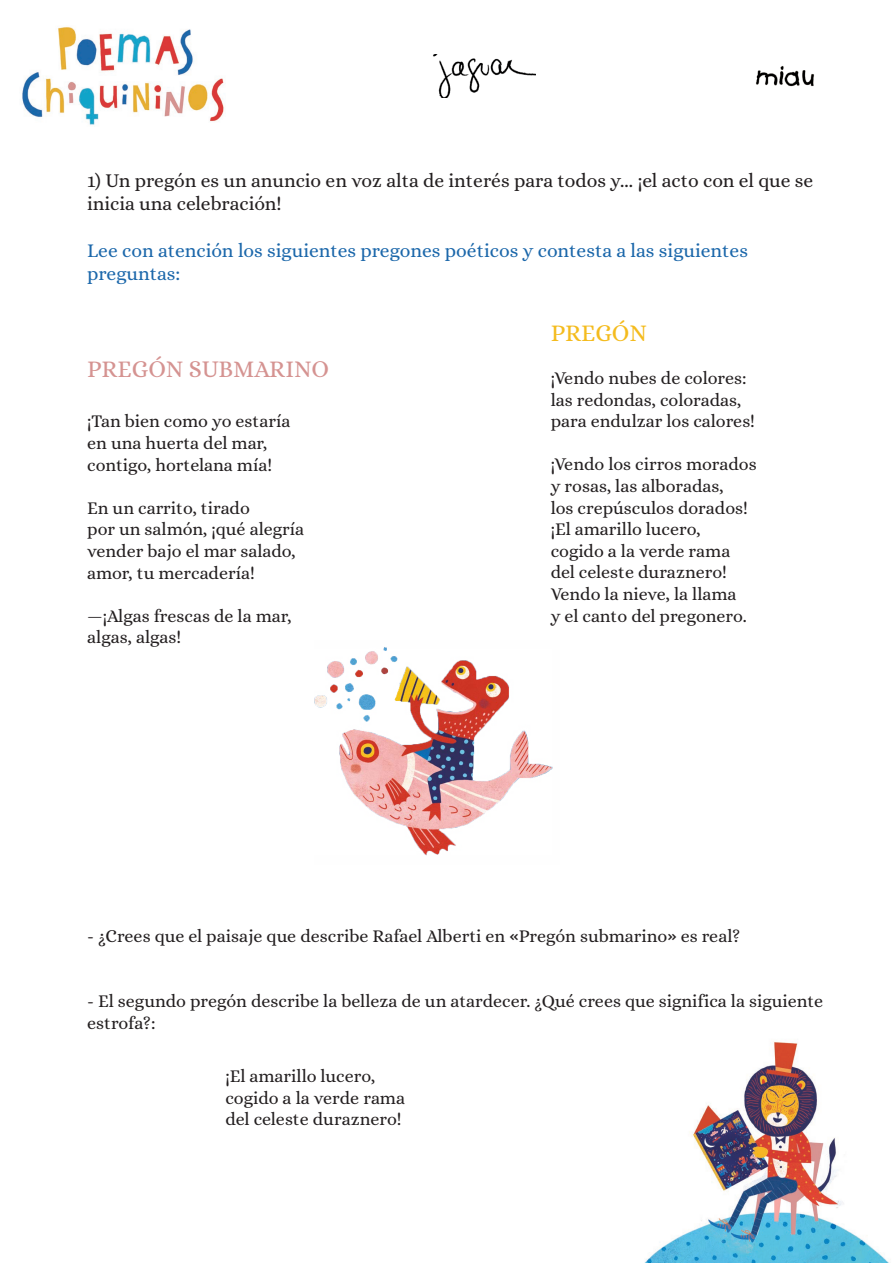
<style>
.page{position:relative;width:893px;height:1263px;background:#fff}
.page>*{position:absolute;margin:0;border:0;box-sizing:border-box;transform-origin:0 0}
.t1{font:24px "Alice";letter-spacing:-.005em;color:#d59391}
.t2{font:24px "Alice";color:#f4bb1d}
.t3{font:19.5px/23.4px "Alice";color:#231f20}
.t4{font:19.5px/23.4px "Alice";color:#1b67aa}
.t5{font:18px/21.6px "Alice";color:#231f20}
.s1{font-family:"Archer";font-weight:600}
</style>
<div class="page">
<img style="left:22px;top:27px;width:202px;height:98px">
<img style="left:644px;top:1041px;width:245px;height:222px">
<img style="left:433px;top:55px;width:102px;height:42px">
<img style="left:756px;top:66px;width:58px;height:21px">
<img style="left:315px;top:647px;width:238px;height:209px">
<p class="t3" style="left:87px;top:170px;width:728px">1) Un pregón es un anuncio en voz alta de interés para todos y... ¡el acto con el que se inicia una celebración!</p>
<p class="t4" style="left:87px;top:240px;width:662px">Lee con atención los siguientes pregones poéticos y contesta a las siguientes preguntas:</p>
<p class="t2" style="left:551px;top:320px;width:98px">PREGÓN</p>
<p class="t5" style="left:551px;top:368px;width:197px">¡Vendo nubes de colores:</p>
<p class="t5" style="left:551px;top:390px;width:192px">las redondas, coloradas,</p>
<p class="t5" style="left:551px;top:411px;width:206px">para endulzar los calores!</p>
<p class="t5" style="left:551px;top:455px;width:208px">¡Vendo los cirros morados</p>
<p class="t5" style="left:551px;top:476px;width:175px">y rosas, las alboradas,</p>
<p class="t5" style="left:551px;top:498px;width:199px">los crepúsculos dorados!</p>
<p class="t5" style="left:551px;top:519px;width:151px">¡El amarillo lucero,</p>
<p class="t5" style="left:551px;top:541px;width:181px">cogido a la verde rama</p>
<p class="t5" style="left:551px;top:563px;width:178px">del celeste duraznero!</p>
<p class="t5" style="left:551px;top:584px;width:187px">Vendo la nieve, la llama</p>
<p class="t5" style="left:551px;top:606px;width:198px">y el canto del pregonero.</p>
<p class="t1" style="left:87px;top:356px;width:243px">PREGÓN SUBMARINO</p>
<p class="t5" style="left:87px;top:412px;width:205px">¡Tan bien como yo estaría</p>
<p class="t5" style="left:87px;top:433px;width:182px">en una huerta del mar,</p>
<p class="t5" style="left:87px;top:455px;width:186px">contigo, hortelana mía!</p>
<p class="t5" style="left:87px;top:498px;width:164px">En un carrito, tirado</p>
<p class="t5" style="left:87px;top:520px;width:218px">por un salmón, ¡qué alegría</p>
<p class="t5" style="left:87px;top:541px;width:210px">vender bajo el mar salado,</p>
<p class="t5" style="left:87px;top:563px;width:169px">amor, tu mercadería!</p>
<p class="t5" style="left:87px;top:606px;width:206px">—¡Algas frescas de la mar,</p>
<p class="t5" style="left:87px;top:628px;width:96px">algas, algas!</p>
<p class="t5" style="left:87px;top:927px;width:655px">- ¿Crees que el paisaje que describe Rafael Alberti en <span class="s1">«</span>Pregón submarino<span class="s1">»</span> es real?</p>
<p class="t5" style="left:87px;top:991px;width:738px">- El segundo pregón describe la belleza de un atardecer. ¿Qué crees que significa la siguiente estrofa?:</p>
<p class="t5" style="left:225px;top:1066px;width:151px">¡El amarillo lucero,</p>
<p class="t5" style="left:225px;top:1088px;width:181px">cogido a la verde rama</p>
<p class="t5" style="left:225px;top:1110px;width:178px">del celeste duraznero!</p>
</div>
